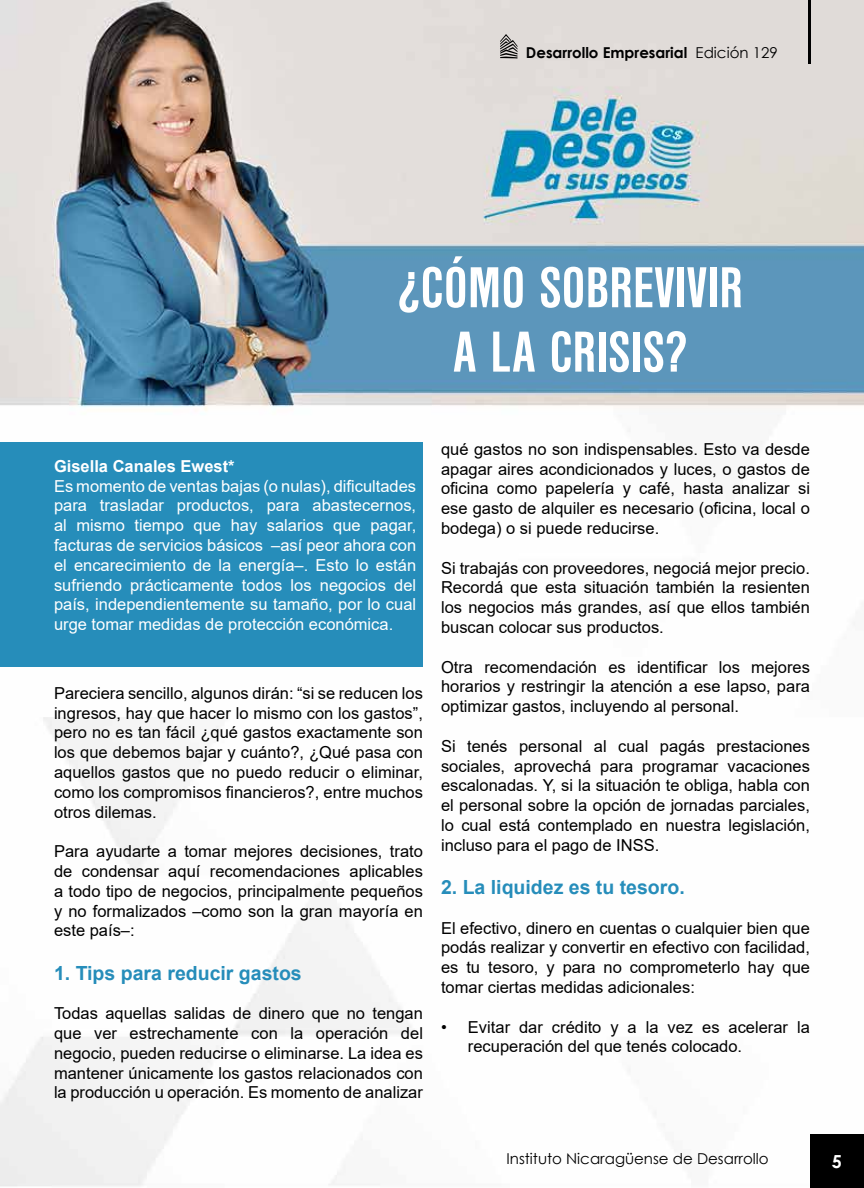
<style>
.page{position:relative;width:864px;height:1188px;background:#fff}
.page>*{position:absolute;margin:0;border:0;box-sizing:border-box;transform-origin:0 0}
.t1{font:700 60px/64.3px "Nimbus Sans Becker D Con";color:#fff;text-align:center}
.t2{font:700 19.5px "Arial";color:#268dba}
.t3{font:700 18px "Century Gothic";color:#fff}
.t4{font:16.5px/19.8px "Arial";color:#000;text-align:justify}
.t5{font:16.5px/19.8px "Arial";color:#fff;text-align:justify}
.t6{font:700 16.5px "Arial";color:#fff}
.t7{font:15px "Century Gothic";color:#000}
.t8{font:700 15px "Century Gothic";color:#000}
.s1{font-weight:400}
</style>
<div class="page">
<img style="left:0;top:0;width:864px;height:1186px">
<div style="left:0;top:443px;width:423px;height:224px;background:#268dba"></div>
<hr style="left:808px;top:0;width:3px;height:64px;background:#000">
<div style="left:810px;top:1134px;width:54px;height:54px;background:#000"></div>
<svg style="left:500px;top:34px;width:17px;height:24px"></svg>
<p class="t8" style="left:526px;top:41px;width:253px">Desarrollo Empresarial <span class="s1">Edición 129</span></p>
<h1 class="t1" style="left:398px;top:256px;width:347px">¿CÓMO SOBREVIVIR<br>A LA CRISIS?</h1>
<p class="t6" style="left:54px;top:454px;width:182px">Gisella Canales Ewest*</p>
<p class="t5" style="left:54px;top:476px;width:364px">Es momento de ventas bajas (o nulas), dificultades para trasladar productos, para abastecernos, al mismo tiempo que hay salarios que pagar, facturas de servicios básicos –así peor ahora con el encarecimiento de la energía–. Esto lo están sufriendo prácticamente todos los negocios del país, independientemente su tamaño, por lo cual urge tomar medidas de protección económica.</p>
<p class="t4" style="left:54px;top:683px;width:370px">Pareciera sencillo, algunos dirán: “si se reducen los ingresos, hay que hacer lo mismo con los gastos”, pero no es tan fácil ¿qué gastos exactamente son los que debemos bajar y cuánto?, ¿Qué pasa con aquellos gastos que no puedo reducir o eliminar, como los compromisos financieros?, entre muchos otros dilemas.</p>
<p class="t4" style="left:54px;top:841px;width:370px">Para ayudarte a tomar mejores decisiones, trato de condensar aquí recomendaciones aplicables a todo tipo de negocios, principalmente pequeños y no formalizados –como son la gran mayoría en este país–:</p>
<p class="t2" style="left:54px;top:959px;width:249px">1. Tips para reducir gastos</p>
<p class="t4" style="left:54px;top:1003px;width:371px">Todas aquellas salidas de dinero que no tengan que ver estrechamente con la operación del negocio, pueden reducirse o eliminarse. La idea es mantener únicamente los gastos relacionados con la producción u operación. Es momento de analizar</p>
<p class="t4" style="left:441px;top:439px;width:370px">qué gastos no son indispensables. Esto va desde apagar aires acondicionados y luces, o gastos de oficina como papelería y café, hasta analizar si ese gasto de alquiler es necesario (oficina, local o bodega) o si puede reducirse.</p>
<p class="t4" style="left:441px;top:558px;width:370px">Si trabajás con proveedores, negociá mejor precio.<br>Recordá que esta situación también la resienten los negocios más grandes, así que ellos también buscan colocar sus productos.</p>
<p class="t4" style="left:441px;top:657px;width:370px">Otra recomendación es identificar los mejores horarios y restringir la atención a ese lapso, para optimizar gastos, incluyendo al personal.</p>
<p class="t4" style="left:441px;top:736px;width:370px">Si tenés personal al cual pagás prestaciones sociales, aprovechá para programar vacaciones escalonadas. Y, si la situación te obliga, habla con el personal sobre la opción de jornadas parciales, lo cual está contemplado en nuestra legislación, incluso para el pago de INSS.</p>
<p class="t2" style="left:441px;top:873px;width:245px">2. La liquidez es tu tesoro.</p>
<p class="t4" style="left:441px;top:918px;width:371px">El efectivo, dinero en cuentas o cualquier bien que podás realizar y convertir en efectivo con facilidad, es tu tesoro, y para no comprometerlo hay que tomar ciertas medidas adicionales:</p>
<p class="t4" style="left:468px;top:1017px;width:343px;text-indent:-27px">• Evitar dar crédito y a la vez es acelerar la recuperación del que tenés colocado.</p>
<p class="t7" style="left:506px;top:1148px;width:264px">Instituto Nicaragüense de Desarrollo</p>
<p class="t3" style="left:832px;top:1148px;width:12px">5</p>
</div>
